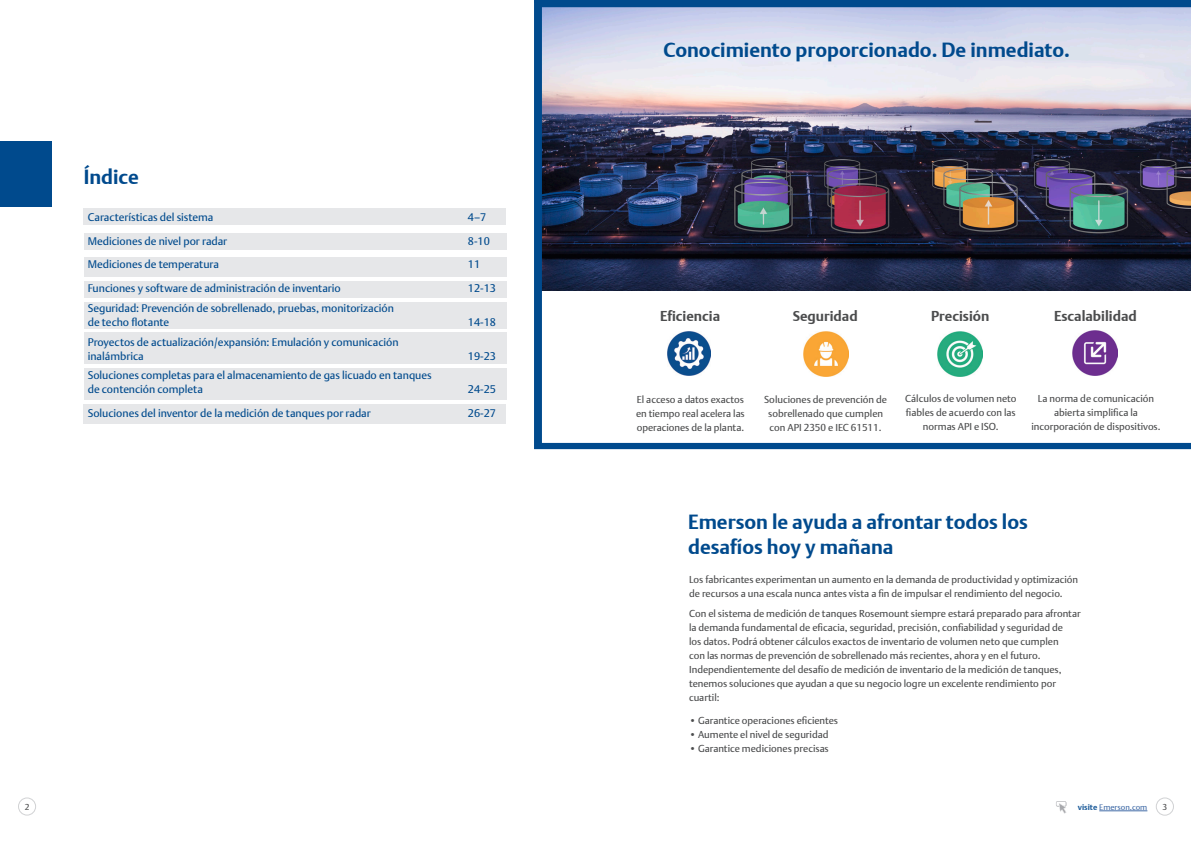
<style>
.page{position:relative;width:1191px;height:842px;background:#fff}
.page>*{position:absolute;margin:0;border:0;box-sizing:border-box;transform-origin:0 0}
.t1{font:20px/25px "DTL Argo T Bold";color:#004a8d}
.BODY_sm{font:14px "DTL Argo T Bold";color:#4b4c4d}
.t2{font:11px/14px "DTL Argo T";color:#004a8d}
.BODY_sm-2{font:10px/14px "DTL Argo T";color:#4b4c4d;text-align:center}
._01_Page_number{font:8.5px "DTL Argo T";color:#4b4c4d}
.SMALLEST{font:8.5px "DTL Argo T";color:#4b4c4d}
.BODY_sm-3{font:8px "DTL Argo T";color:#436da8}
.s1{font-family:"DTL Argo T Bold";color:#1a5a99}
</style>
<div class="page">
<div style="left:83px;top:404px;width:423px;height:20px;background:#e6e7e9"></div>
<div style="left:1155px;top:797px;width:19px;height:19px;border:1px solid #d1d2d4;border-radius:50%"></div>
<div style="left:18px;top:797px;width:18px;height:18px;border:1px solid #d1d2d4;border-radius:50%"></div>
<div style="left:84px;top:257px;width:422px;height:20px;background:#e6e7e9"></div>
<div style="left:84px;top:282px;width:422px;height:16px;background:#e6e7e9"></div>
<img style="left:534px;top:0;width:657px;height:449px">
<div style="left:0;top:142px;width:52px;height:65px;background:#004a8d"></div>
<div style="left:84px;top:209px;width:422px;height:16px;background:#e6e7e9"></div>
<div style="left:84px;top:233px;width:422px;height:17px;background:#e6e7e9"></div>
<div style="left:84px;top:368px;width:422px;height:32px;background:#e6e7e9"></div>
<div style="left:84px;top:302px;width:422px;height:27px;background:#e6e7e9"></div>
<div style="left:84px;top:332px;width:422px;height:32px;background:#e6e7e9"></div>
<svg style="left:1056px;top:801px;width:10px;height:13px"></svg>
<hr style="left:1099px;top:811px;width:48px;height:1px;background:#436da8">
<img style="left:667px;top:332px;width:44px;height:43px">
<img style="left:804px;top:331px;width:44px;height:45px">
<img style="left:937px;top:331px;width:45px;height:45px">
<img style="left:1072px;top:331px;width:45px;height:44px">
<p class="t1" style="left:84px;top:164px;width:57px">Índice</p>
<p class="t2" style="left:88px;top:210px;width:127px">Características del sistema</p>
<p class="t2" style="left:468px;top:210px;width:20px">4–7</p>
<p class="t2" style="left:88px;top:233px;width:141px">Mediciones de nivel por radar</p>
<p class="t2" style="left:468px;top:233px;width:24px">8-10</p>
<p class="t2" style="left:88px;top:257px;width:133px">Mediciones de temperatura</p>
<p class="t2" style="left:468px;top:257px;width:14px">11</p>
<p class="t2" style="left:88px;top:281px;width:255px">Funciones y software de administración de inventario</p>
<p class="t2" style="left:468px;top:281px;width:30px">12-13</p>
<p class="t2" style="left:88px;top:301px;width:308px">Seguridad: Prevención de sobrellenado, pruebas, monitorización de techo flotante</p>
<p class="t2" style="left:468px;top:315px;width:30px">14-18</p>
<p class="t2" style="left:88px;top:335px;width:312px">Proyectos de actualización/expansión: Emulación y comunicación inalámbrica</p>
<p class="t2" style="left:88px;top:368px;width:345px">Soluciones completas para el almacenamiento de gas licuado en tanques de contención completa</p>
<p class="t2" style="left:468px;top:349px;width:30px">19-23</p>
<p class="t2" style="left:468px;top:382px;width:30px">24-25</p>
<p class="t2" style="left:88px;top:406px;width:284px">Soluciones del inventor de la medición de tanques por radar</p>
<p class="t2" style="left:468px;top:406px;width:30px">26-27</p>
<p class="t1" style="left:663px;top:37px;width:408px">Conocimiento proporcionado. De inmediato.</p>
<p class="BODY_sm" style="left:660px;top:307px;width:62px">Eficiencia</p>
<p class="BODY_sm" style="left:792px;top:307px;width:66px">Seguridad</p>
<p class="BODY_sm" style="left:931px;top:307px;width:60px">Precisión</p>
<p class="BODY_sm" style="left:1054px;top:307px;width:84px">Escalabilidad</p>
<p class="BODY_sm-2" style="left:636px;top:392px;width:110px;text-align:justify">El acceso a datos exactos en tiempo real acelera las operaciones de la planta.</p>
<p class="BODY_sm-2" style="left:764px;top:392px;width:124px">Soluciones de prevención de sobrellenado que cumplen con API 2350 e IEC 61511.</p>
<p class="BODY_sm-2" style="left:905px;top:392px;width:113px">Cálculos de volumen neto fiables de acuerdo con las normas API e ISO.</p>
<p class="BODY_sm-2" style="left:1031px;top:392px;width:131px">La norma de comunicación abierta simplifica la incorporación de dispositivos.</p>
<p class="t1" style="left:688px;top:509px;width:341px">Emerson le ayuda a afrontar todos los desafíos hoy y mañana</p>
<p class="BODY_sm-2" style="left:689px;top:572px;width:390px;text-align:left">Los fabricantes experimentan un aumento en la demanda de productividad y optimización de recursos a una escala nunca antes vista a fin de impulsar el rendimiento del negocio.</p>
<p class="BODY_sm-2" style="left:689px;top:606px;width:393px;text-align:left">Con el sistema de medición de tanques Rosemount siempre estará preparado para afrontar la demanda fundamental de eficacia, seguridad, precisión, confiabilidad y seguridad de<br>los datos. Podrá obtener cálculos exactos de inventario de volumen neto que cumplen<br>con las normas de prevención de sobrellenado más recientes, ahora y en el futuro.<br>Independientemente del desafío de medición de inventario de la medición de tanques, tenemos soluciones que ayudan a que su negocio logre un excelente rendimiento por cuartil:</p>
<p class="BODY_sm-2" style="left:689px;top:713px;width:150px">• Garantice operaciones eficientes</p>
<p class="BODY_sm-2" style="left:689px;top:727px;width:141px">• Aumente el nivel de seguridad</p>
<p class="BODY_sm-2" style="left:689px;top:741px;width:141px">• Garantice mediciones precisas</p>
<p class="_01_Page_number" style="left:25px;top:802px;width:6px">2</p>
<p class="SMALLEST" style="left:1162px;top:802px;width:6px">3</p>
<p class="BODY_sm-3" style="left:1077px;top:802px;width:71px"><span class="s1">visite</span> Emerson.com</p>
</div>
